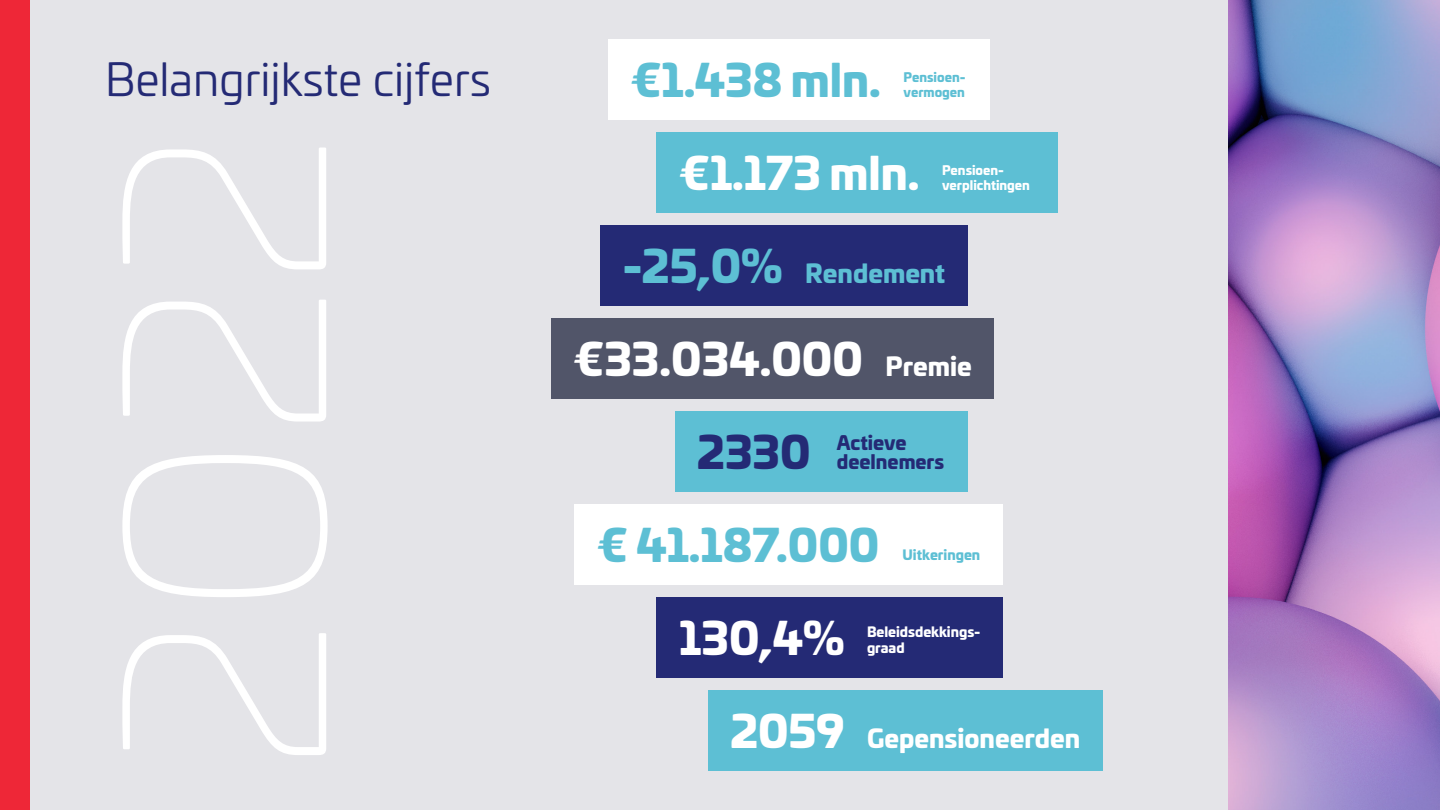
<style>
.page{position:relative;width:1440px;height:810px;background:#fff}
.page>*{position:absolute;margin:0;border:0;box-sizing:border-box;transform-origin:0 0}
.t1{font:100 276.6px "Univia Pro";color:#fff}
.t2{font:45px "Univia Pro";color:#242a75}
.t3{font:900 43.72px "Univia Pro";color:#fff}
.t4{font:900 43.72px "Univia Pro";color:#5dbfd4}
.t5{font:900 43.72px "Univia Pro";color:#242a75}
.t6{font:900 24.97px "Univia Pro";color:#fff}
.t7{font:900 24.97px "Univia Pro";color:#5dbfd4}
.t8{font:900 18.9px/19.2px "Univia Pro";color:#242a75}
.t9{font:900 13.5px/16.2px "Univia Pro";color:#fff}
.t10{font:900 13.5px "Univia Pro";color:#5dbfd4}
.t11{font:900 12.52px/15px "Univia Pro";color:#fff}
.t12{font:900 12.52px/15px "Univia Pro";color:#5dbfd4}
.s1{font-size:43.72px}
.s2{font-size:24.97px}
</style>
<div class="page">
<div style="left:30px;top:0;width:1198px;height:810px;background:#e4e4e8"></div>
<img style="left:1228px;top:0;width:212px;height:810px">
<div style="left:0;top:0;width:30px;height:810px;background:#ee2737"></div>
<div style="left:608px;top:39px;width:381px;height:81px;background:#fff"></div>
<div style="left:657px;top:132px;width:401px;height:81px;background:#5dbfd4"></div>
<div style="left:551px;top:318px;width:443px;height:81px;background:#515569"></div>
<div style="left:708px;top:690px;width:394px;height:81px;background:#5dbfd4"></div>
<div style="left:675px;top:411px;width:293px;height:81px;background:#5dbfd4"></div>
<div style="left:600px;top:225px;width:368px;height:81px;background:#242a75"></div>
<div style="left:657px;top:597px;width:346px;height:81px;background:#242a75"></div>
<div style="left:575px;top:504px;width:428px;height:81px;background:#fff"></div>
<p class="t2" style="left:105px;top:47px;width:388px">Belangrijkste cijfers</p>
<h1 class="t1" style="left:31px;top:769px;width:639px;rotate:-90deg">2022</h1>
<p class="t4" style="left:631px;top:44px;width:252px">€1.438 mln.</p>
<p class="t12" style="left:903px;top:69px;width:64px">Pensioen&shy;vermogen</p>
<p class="t3" style="left:679px;top:137px;width:242px">€1.173 mln.</p>
<p class="t11" style="left:942px;top:162px;width:89px">Pensioen&shy;verplichtingen</p>
<p class="t7" style="left:622px;top:253px;width:324px"><span class="s1">-25,0%</span> Rendement</p>
<p class="t3" style="left:574px;top:323px;width:400px">€33.034.000 <span class="s2">Premie</span></p>
<p class="t5" style="left:697px;top:416px;width:115px">2330</p>
<p class="t8" style="left:837px;top:432px;width:109px">Actieve deelnemers</p>
<p class="t4" style="left:597px;top:509px;width:284px">€ 41.187.000</p>
<p class="t10" style="left:903px;top:544px;width:79px">Uitkeringen</p>
<p class="t3" style="left:679px;top:602px;width:167px">130,4%</p>
<p class="t9" style="left:867px;top:623px;width:115px">Beleidsdekkings&shy;graad</p>
<p class="t6" style="left:730px;top:718px;width:351px"><span class="s1">2059</span> Gepensioneerden</p>
</div>
